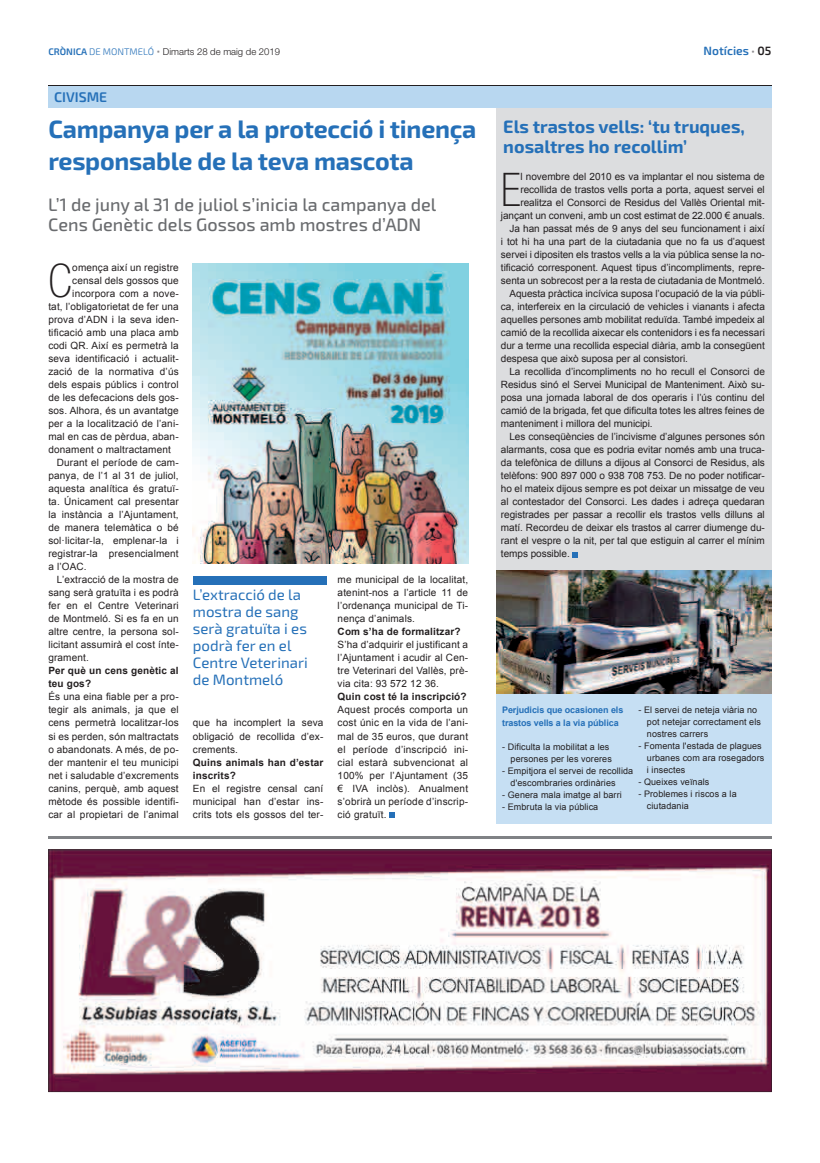
<style>
.page{position:relative;width:820px;height:1163px;background:#fff}
.page>*{position:absolute;margin:0;border:0;box-sizing:border-box;transform-origin:0 0}
.t1{font:100 condensed 46.4px "Helvetica Neue";color:#231f20}
.t2{font:700 25px/32px "Exo 2";letter-spacing:-.01em;color:#2570b8}
.t3{font:500 18px/20px "Exo 2";color:#6a6c6f}
.t4{font:700 18px/20px "Exo 2";color:#2570b8}
.t5{font:15px/17px "Exo 2";color:#2570b8}
.t6{font:600 14px "Exo 2";color:#2570b8}
.t7{font:600 12px "Exo 2";color:#2570b8}
.t8{font:10px/13px "Arial";letter-spacing:-.005em;color:#231f20;text-align:justify}
.t9{font:10px "Arial";letter-spacing:.015em;color:#231f20}
.t10{font:700 10px/13px "Arial";letter-spacing:.015em;color:#231f20}
.t11{font:300 9.5px "Helvetica Neue";color:#231f20}
.t12{font:9px/12px "Arial";letter-spacing:.01em;color:#231f20}
.t13{font:700 9px/13px "Arial";letter-spacing:-.01em;color:#2570b8}
.s1{font-family:"Exo 2";font-weight:600;color:#2570b8}
.s2{font-family:"Exo 2";color:#2570b8}
.s3{font-family:"Exo 2";font-weight:700;font-size:13px;color:#8d8b8e}
.s4{font-weight:700;font-size:13px;color:#8d8b8e}
.s5{color:#231f20}
</style>
<div class="page">
<hr style="left:48px;top:836px;width:723px;height:2px;background:#808285">
<div style="left:496px;top:85px;width:275px;height:595px;background:#dcdddf"></div>
<div style="left:496px;top:693px;width:275px;height:130px;background:#c6dff3"></div>
<img style="left:193px;top:264px;width:275px;height:299px">
<div style="left:48px;top:85px;width:723px;height:23px;background:#b8d7f0"></div>
<hr style="left:48px;top:85px;width:723px;height:1px;background:#231f20">
<svg style="left:572px;top:552px;width:5px;height:5px"></svg>
<svg style="left:48px;top:849px;width:723px;height:242px"></svg>
<svg style="left:389px;top:812px;width:6px;height:5px"></svg>
<div style="left:193px;top:576px;width:133px;height:8px;background:#2570b8"></div>
<img style="left:496px;top:570px;width:275px;height:123px">
<p class="t11" style="left:48px;top:45px;width:233px"><span class="s1">CRÒNICA</span> <span class="s2">DE MONTMELÓ</span> <span class="s3">·</span> Dimarts 28 de maig de 2019</p>
<p class="t7" style="left:703px;top:43px;width:69px">Notícies <span class="s4">·</span> <span class="s5">05</span></p>
<h3 class="t6" style="left:54px;top:88px;width:55px">CIVISME</h3>
<h2 class="t2" style="left:48px;top:114px;width:429px">Campanya per a la protecció i tinença responsable de la teva mascota</h2>
<h3 class="t4" style="left:503px;top:117px;width:243px">Els trastos vells: ‘tu truques, nosaltres ho recollim’</h3>
<h1 class="t1" style="left:500px;top:164px;width:21px">E</h1>
<p class="t8" style="left:520px;top:170px;width:246px">l novembre del 2010 es va implantar el nou sistema de</p>
<p class="t8" style="left:520px;top:183px;width:246px">recollida de trastos vells porta a porta, aquest servei el</p>
<p class="t8" style="left:520px;top:196px;width:246px">realitza el Consorci de Residus del Vallès Oriental mit-</p>
<p class="t8" style="left:500px;top:209px;width:265px">jançant un conveni, amb un cost estimat de 22.000 € anuals.</p>
<p class="t8" style="left:509px;top:222px;width:257px">Ja han passat més de 9 anys del seu funcionament i així</p>
<p class="t8" style="left:500px;top:235px;width:265px">i tot hi ha una part de la ciutadania que no fa us d’aquest</p>
<p class="t8" style="left:500px;top:248px;width:265px">servei i dipositen els trastos vells a la via pública sense la no-</p>
<p class="t8" style="left:500px;top:261px;width:265px">tificació corresponent. Aquest tipus d’incompliments, repre-</p>
<p class="t8" style="left:500px;top:274px;width:265px">senta un sobrecost per a la resta de ciutadania de Montmeló.</p>
<p class="t8" style="left:509px;top:287px;width:257px">Aquesta pràctica incívica suposa l’ocupació de la via públi-</p>
<p class="t8" style="left:500px;top:300px;width:265px">ca, interfereix en la circulació de vehicles i vianants i afecta</p>
<p class="t8" style="left:500px;top:313px;width:265px">aquelles persones amb mobilitat reduïda. També impedeix al</p>
<p class="t8" style="left:500px;top:326px;width:265px">camió de la recollida aixecar els contenidors i es fa necessari</p>
<p class="t8" style="left:500px;top:339px;width:265px">dur a terme una recollida especial diària, amb la consegüent</p>
<p class="t8" style="left:500px;top:352px;width:188px">despesa que això suposa per al consistori.</p>
<p class="t8" style="left:509px;top:365px;width:257px">La recollida d’incompliments no ho recull el Consorci de</p>
<p class="t8" style="left:500px;top:378px;width:265px">Residus sinó el Servei Municipal de Manteniment. Això su-</p>
<p class="t8" style="left:500px;top:391px;width:265px">posa una jornada laboral de dos operaris i l’ús continu del</p>
<p class="t8" style="left:500px;top:404px;width:265px">camió de la brigada, fet que dificulta totes les altres feines de</p>
<p class="t8" style="left:500px;top:417px;width:153px">manteniment i millora del municipi.</p>
<p class="t8" style="left:509px;top:430px;width:257px">Les conseqüències de l’incivisme d’algunes persones són</p>
<p class="t8" style="left:500px;top:443px;width:265px">alarmants, cosa que es podria evitar només amb una truca-</p>
<p class="t8" style="left:500px;top:456px;width:265px">da telefònica de dilluns a dijous al Consorci de Residus, als</p>
<p class="t8" style="left:500px;top:469px;width:265px">telèfons: 900 897 000 o 938 708 753. De no poder notificar-</p>
<p class="t8" style="left:500px;top:482px;width:265px">ho el mateix dijous sempre es pot deixar un missatge de veu</p>
<p class="t8" style="left:500px;top:495px;width:265px">al contestador del Consorci. Les dades i adreça quedaran</p>
<p class="t8" style="left:500px;top:508px;width:265px">registrades per passar a recollir els trastos vells dilluns al</p>
<p class="t8" style="left:500px;top:521px;width:265px">matí. Recordeu de deixar els trastos al carrer diumenge du-</p>
<p class="t8" style="left:500px;top:534px;width:265px">rant el vespre o la nit, per tal que estiguin al carrer el mínim</p>
<p class="t8" style="left:500px;top:547px;width:70px">temps possible.</p>
<h3 class="t3" style="left:48px;top:195px;width:389px">L’1 de juny al 31 de juliol s’inicia la campanya del<br>Cens Genètic dels Gossos amb mostres d’ADN</h3>
<h1 class="t1" style="left:48px;top:255px;width:25px">C</h1>
<p class="t9" style="left:72px;top:261px;width:108px">omença així un registre</p>
<p class="t9" style="left:72px;top:274px;width:108px">censal dels gossos que</p>
<p class="t9" style="left:72px;top:287px;width:108px">incorpora com a nove-</p>
<p class="t9" style="left:48px;top:300px;width:132px">tat, l’obligatorietat de fer una</p>
<p class="t9" style="left:48px;top:313px;width:132px">prova d’ADN i la seva iden-</p>
<p class="t9" style="left:48px;top:326px;width:132px">tificació amb una placa amb</p>
<p class="t9" style="left:48px;top:339px;width:132px">codi QR. Així es permetrà la</p>
<p class="t9" style="left:48px;top:352px;width:132px">seva identificació i actualit-</p>
<p class="t9" style="left:48px;top:365px;width:132px">zació de la normativa d’ús</p>
<p class="t9" style="left:48px;top:378px;width:132px">dels espais públics i control</p>
<p class="t9" style="left:48px;top:391px;width:132px">de les defecacions dels gos-</p>
<p class="t9" style="left:48px;top:404px;width:132px">sos. Alhora, és un avantatge</p>
<p class="t9" style="left:48px;top:417px;width:132px">per a la localització de l’ani-</p>
<p class="t9" style="left:48px;top:430px;width:132px">mal en cas de pèrdua, aban-</p>
<p class="t9" style="left:48px;top:443px;width:124px">donament o maltractament</p>
<p class="t9" style="left:57px;top:456px;width:123px">Durant el període de cam-</p>
<p class="t9" style="left:48px;top:469px;width:132px">panya, de l’1 al 31 de juliol,</p>
<p class="t9" style="left:48px;top:482px;width:132px">aquesta analítica és gratuï-</p>
<p class="t9" style="left:48px;top:495px;width:132px">ta. Únicament cal presentar</p>
<p class="t9" style="left:48px;top:508px;width:132px">la instància a l’Ajuntament,</p>
<p class="t9" style="left:48px;top:521px;width:132px">de manera telemàtica o bé</p>
<p class="t9" style="left:48px;top:534px;width:132px">sol·licitar-la, emplenar-la i</p>
<p class="t9" style="left:48px;top:547px;width:132px">registrar-la presencialment</p>
<p class="t8" style="left:48px;top:560px;width:40px">a l’OAC.</p>
<p class="t9" style="left:57px;top:573px;width:123px">L’extracció de la mostra de</p>
<p class="t9" style="left:48px;top:586px;width:132px">sang serà gratuïta i es podrà</p>
<p class="t9" style="left:48px;top:599px;width:132px">fer en el Centre Veterinari</p>
<p class="t9" style="left:48px;top:612px;width:132px">de Montmeló. Si es fa en un</p>
<p class="t9" style="left:48px;top:625px;width:132px">altre centre, la persona sol-</p>
<p class="t9" style="left:48px;top:638px;width:132px">licitant assumirà el cost ínte-</p>
<p class="t9" style="left:48px;top:651px;width:42px">grament.</p>
<p class="t10" style="left:48px;top:664px;width:132px">Per què un cens genètic al teu gos?</p>
<p class="t8" style="left:48px;top:690px;width:132px">És una eina fiable per a pro&shy;tegir als animals, ja que el cens permetrà localitzar-los si es perden, són maltractats o abandonats. A més, de po&shy;der mantenir el teu municipi net i saludable d’excrements canins, perquè, amb aquest mètode és possible identifi&shy;car al propietari de l’animal</p>
<p class="t8" style="left:337px;top:573px;width:132px">me municipal de la localitat, atenint-nos a l’article 11 de l’ordenança municipal de Ti&shy;nença d’animals.</p>
<p class="t10" style="left:337px;top:625px;width:124px">Com s’ha de formalitzar?</p>
<p class="t8" style="left:337px;top:638px;width:132px">S’ha d’adquirir el justificant a l’Ajuntament i acudir al Cen&shy;tre Veterinari del Vallès, prè&shy;via cita: 93 572 12 36.</p>
<p class="t10" style="left:337px;top:690px;width:130px">Quin cost té la inscripció?</p>
<p class="t8" style="left:337px;top:703px;width:132px">Aquest procés comporta un cost únic en la vida de l’ani&shy;mal de 35 euros, que durant el període d’inscripció ini&shy;cial estarà subvencionat al 100% per l’Ajuntament (35 € IVA inclòs). Anualment s’obrirà un període d’inscrip&shy;ció gratuït.</p>
<h3 class="t5" style="left:193px;top:586px;width:116px">L’extracció de la mostra de sang serà gratuïta i es podrà fer en el<br>Centre Veterinari de Montmeló</h3>
<p class="t13" style="left:502px;top:703px;width:123px">Perjudicis que ocasionen els trastos vells a la via pública</p>
<p class="t12" style="left:646px;top:703px;width:115px;text-indent:-9px">- El servei de neteja viària no pot netejar correctament els nostres carrers</p>
<p class="t12" style="left:646px;top:739px;width:119px;text-indent:-9px">- Fomenta l'estada de plagues urbanes com ara rosegadors i insectes</p>
<p class="t12" style="left:638px;top:775px;width:72px">- Queixes veïnals</p>
<p class="t12" style="left:646px;top:787px;width:91px;text-indent:-9px">- Problemes i riscos a la ciutadania</p>
<p class="t8" style="left:193px;top:716px;width:132px">que ha incomplert la seva obligació de recollida d’ex&shy;crements.</p>
<p class="t10" style="left:193px;top:755px;width:132px">Quins animals han d’estar inscrits?</p>
<p class="t8" style="left:193px;top:781px;width:132px">En el registre censal caní municipal han d’estar ins&shy;crits tots els gossos del ter-</p>
<p class="t12" style="left:502px;top:740px;width:111px;text-align:right">- Dificulta la mobilitat a les persones per les voreres</p>
<p class="t12" style="left:510px;top:764px;width:124px;text-indent:-9px">- Empitjora el servei de recollida d'escombraries ordinàries</p>
<p class="t12" style="left:502px;top:788px;width:121px">- Genera mala imatge al barri</p>
<p class="t12" style="left:502px;top:800px;width:98px">- Embruta la via pública</p>
</div>
